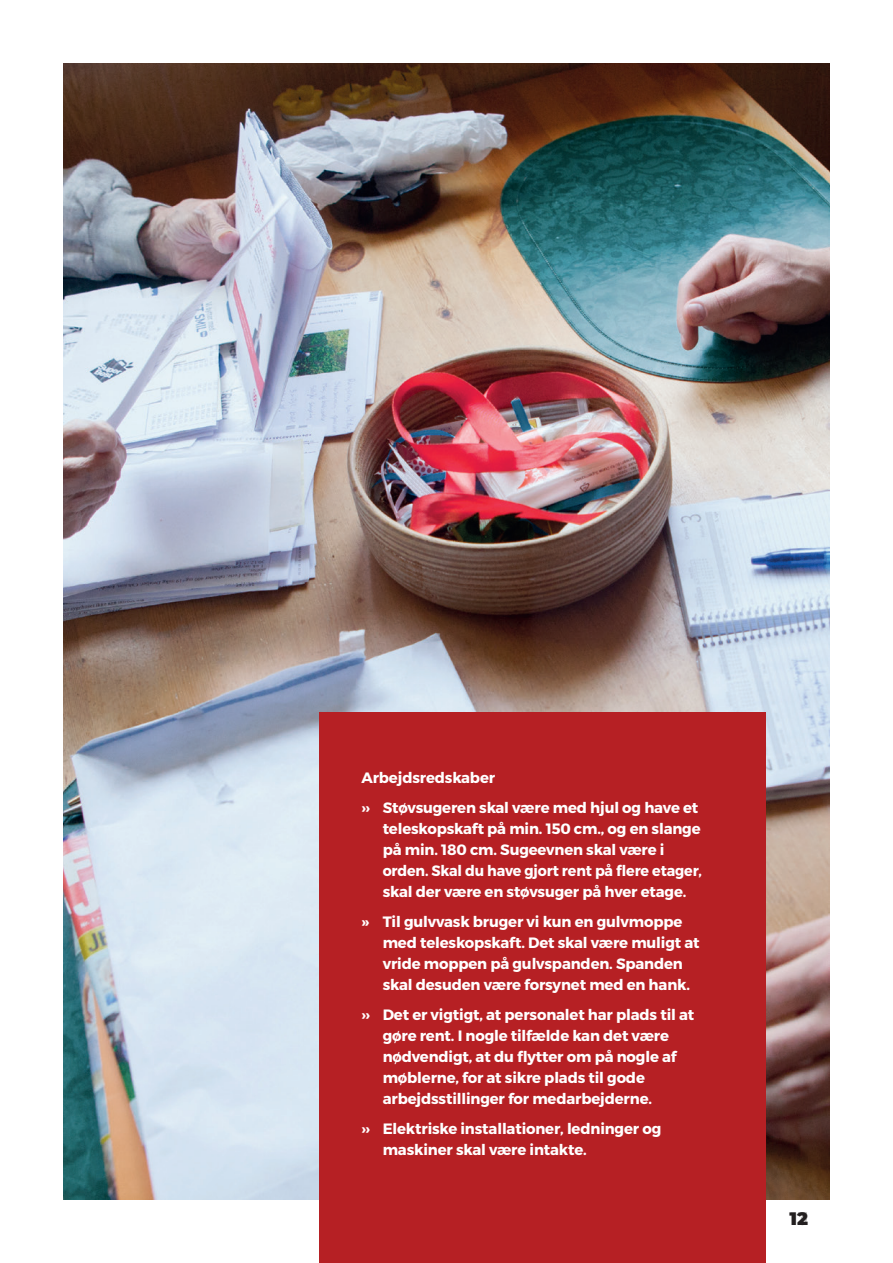
<style>
.page{position:relative;width:893px;height:1263px;background:#fff}
.page>*{position:absolute;margin:0;border:0;box-sizing:border-box;transform-origin:0 0}
.t1{font:900 18px "Montserrat";color:#231f20}
.t2{font:18px "Montserrat";color:#231f20}
.Brød{font:700 15px "Montserrat";letter-spacing:-.01em;color:#fff}
.Brød-2{font:700 15px "Montserrat";letter-spacing:-.01em;color:#fff;scale:.95 1}
</style>
<div class="page">
<img style="left:64px;top:64px;width:765px;height:1135px">
<div style="left:319px;top:712px;width:446px;height:551px;background:#b62024"></div>
<p class="Brød" style="left:361px;top:769px;width:135px">Arbejdsredskaber</p>
<p class="Brød" style="left:361px;top:799px;width:338px">›› Støvsugeren skal være med hjul og have et</p>
<p class="Brød" style="left:383px;top:820px;width:319px">teleskopskaft på min. 150 cm., og en slange</p>
<p class="Brød" style="left:383px;top:841px;width:283px">på min. 180 cm. Sugeevnen skal være i</p>
<p class="Brød-2" style="left:383px;top:862px;width:338px">orden. Skal du have gjort rent på flere etager,</p>
<p class="Brød" style="left:383px;top:883px;width:305px">skal der være en støvsuger på hver etage.</p>
<p class="Brød" style="left:361px;top:913px;width:322px">» Til gulvvask bruger vi kun en gulvmoppe</p>
<p class="Brød" style="left:383px;top:934px;width:318px">med teleskopskaft. Det skal være muligt at</p>
<p class="Brød" style="left:383px;top:955px;width:302px">vride moppen på gulvspanden. Spanden</p>
<p class="Brød" style="left:383px;top:976px;width:309px">skal desuden være forsynet med en hank.</p>
<p class="Brød" style="left:361px;top:1006px;width:334px">›› Det er vigtigt, at personalet har plads til at</p>
<p class="Brød" style="left:383px;top:1027px;width:288px">gøre rent. I nogle tilfælde kan det være</p>
<p class="Brød" style="left:383px;top:1048px;width:295px">nødvendigt, at du flytter om på nogle af</p>
<p class="Brød" style="left:383px;top:1069px;width:264px">møblerne, for at sikre plads til gode</p>
<p class="Brød" style="left:383px;top:1090px;width:271px">arbejdsstillinger for medarbejderne.</p>
<p class="Brød" style="left:361px;top:1120px;width:301px">›› Elektriske installationer, ledninger og</p>
<p class="Brød" style="left:383px;top:1141px;width:206px">maskiner skal være intakte.</p>
<p class="t1" style="left:789px;top:1205px;width:20px">12</p>
<p class="t2" style="left:798px;top:1206px;width:12px">3</p>
</div>
